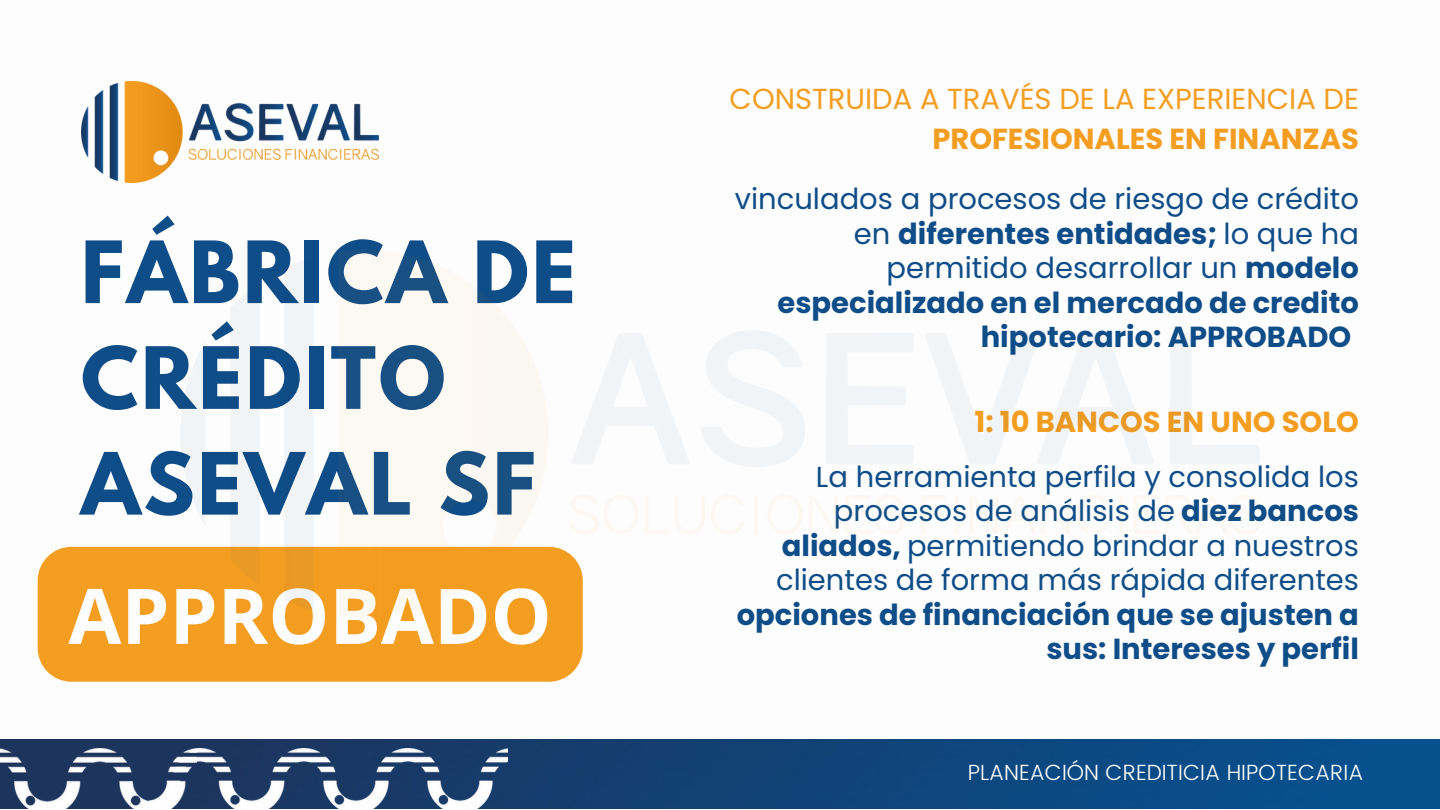
<style>
.page{position:relative;width:1440px;height:810px;background:#fff}
.page>*{position:absolute;margin:0;border:0;box-sizing:border-box;transform-origin:0 0}
.t1{font:700 76.7px "Open Sans";color:#fdfdfd}
.t2{font:700 76px/105.8px "League Spartan";letter-spacing:.04em;color:#0f4d88}
.t3{font:700 29px/34.5px "Poppins";color:#0f4d88;text-align:right}
.t4{font:29px/34.5px "Poppins";color:#0f4d88;text-align:right}
.t5{font:700 29px "Poppins";color:#f49e21}
.t6{font:29px "Poppins";color:#f49e21}
.t7{font:300 22px "Poppins";color:#fff}
.s1{font-weight:400}
.s2{font-weight:700}
</style>
<div class="page">
<img style="left:81px;top:82px;width:298px;height:101px">
<img style="left:0;top:739px;width:1440px;height:70px">
<img style="left:0;top:748px;width:150px;height:61px">
<img style="left:150px;top:748px;width:358px;height:61px">
<div style="left:38px;top:547px;width:545px;height:135px;background:#f49e21;border-radius:34px"></div>
<img style="left:181px;top:251px;width:1078px;height:367px">
<h2 class="t2" style="left:81px;top:229px;width:496px">FÁBRICA DE<br>CRÉDITO<br>ASEVAL SF</h2>
<h1 class="t1" style="left:68px;top:562px;width:485px">APPROBADO</h1>
<p class="t6" style="left:730px;top:78px;width:631px">CONSTRUIDA A TRAVÉS DE LA EXPERIENCIA DE</p>
<p class="t5" style="left:932px;top:119px;width:428px">PROFESIONALES EN FINANZAS</p>
<p class="t3" style="left:735px;top:182px;width:626px"><span class="s1">vinculados a procesos de riesgo de crédito en</span> diferentes entidades; <span class="s1">lo que ha permitido desarrollar un</span> modelo especializado en el mercado de credito hipotecario: APPROBADO</p>
<p class="t5" style="left:975px;top:401px;width:386px">1: 10 BANCOS EN UNO SOLO</p>
<p class="t4" style="left:776px;top:459px;width:584px">La herramienta perfila y consolida los procesos de análisis de <span class="s2">diez bancos aliados,</span> permitiendo brindar a nuestros clientes de forma más rápida diferentes</p>
<p class="t3" style="left:737px;top:597px;width:624px">opciones de financiación que se ajusten a sus: Intereses y perfil</p>
<p class="t7" style="left:968px;top:760px;width:397px">PLANEACIÓN CREDITICIA HIPOTECARIA</p>
</div>
